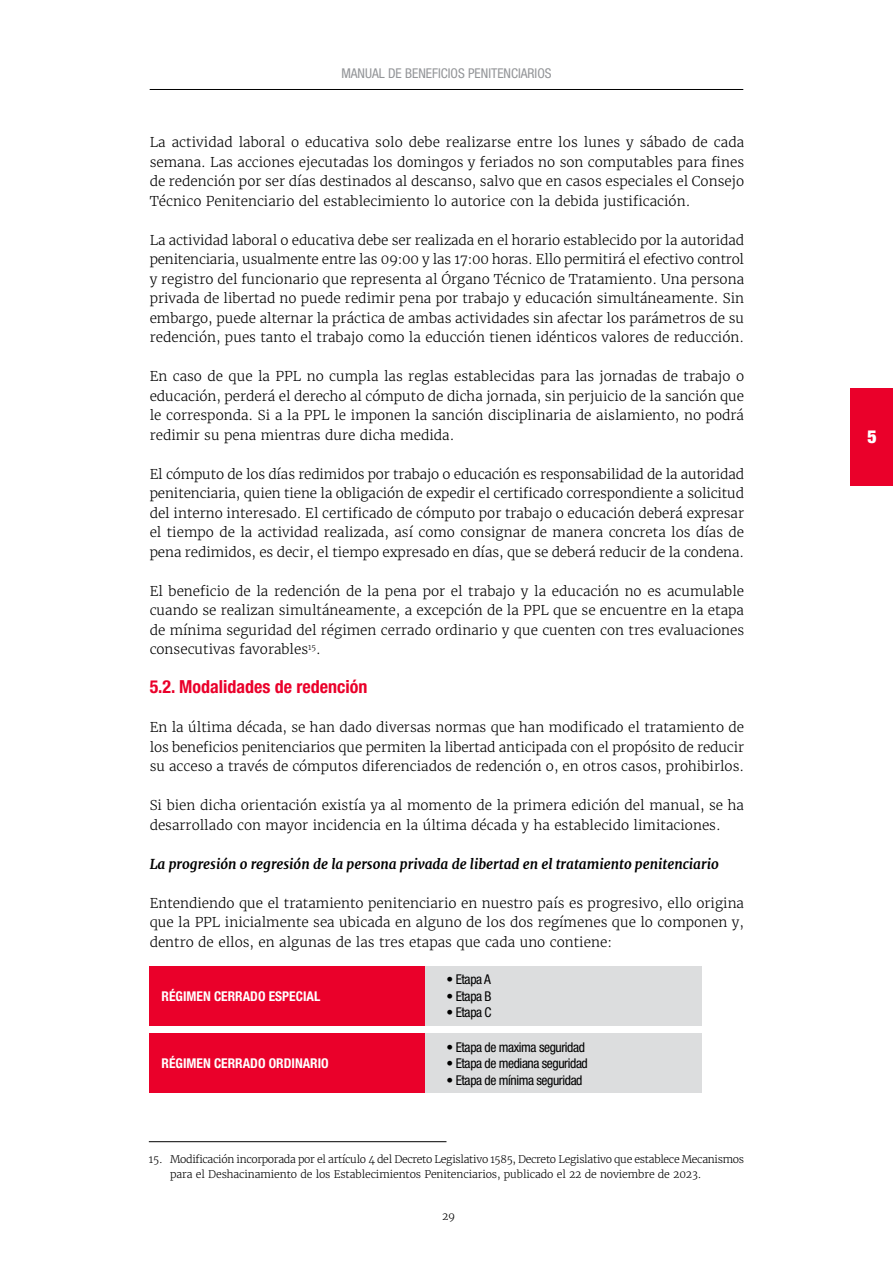
<style>
.page{position:relative;width:893px;height:1263px;background:#fff}
.page>*{position:absolute;margin:0;border:0;box-sizing:border-box;transform-origin:0 0}
.t1{font:700 condensed 18px "Helvetica Neue LT Std";color:#ea002a}
.t2{font:900 condensed 18px "Helvetica Neue LT Std";color:#fff}
.t3{font:300 13.5px/19.5px "Merriweather";color:#000;text-align:justify}
.t4{font:condensed 13.5px "Helvetica Neue LT Std";letter-spacing:-.03em;color:#000}
.t5{font:italic 700 13.5px "Merriweather";color:#000}
.t6{font:700 condensed 13.5px "Helvetica Neue LT Std";color:#fff}
.t7{font:condensed 13.5px "Helvetica Neue LT Std";color:#939598}
.t8{font:300 10.5px/15px "Merriweather";letter-spacing:-.03em;color:#000}
</style>
<div class="page">
<hr style="left:150px;top:89px;width:593px;height:1px;background:#000">
<div style="left:149px;top:966px;width:276px;height:60px;background:#ea002a"></div>
<div style="left:149px;top:1034px;width:276px;height:59px;background:#ea002a"></div>
<div style="left:425px;top:966px;width:277px;height:60px;background:#dcddde"></div>
<div style="left:425px;top:1034px;width:277px;height:59px;background:#dcddde"></div>
<div style="left:850px;top:388px;width:43px;height:98px;background:#ea002a"></div>
<hr style="left:149px;top:1141px;width:297px;height:1px;background:#000">
<p class="t7" style="left:341px;top:66px;width:212px">MANUAL DE BENEFICIOS PENITENCIARIOS</p>
<p class="t3" style="left:150px;top:133px;width:596px">La actividad laboral o educativa solo debe realizarse entre los lunes y sábado de cada semana. Las acciones ejecutadas los domingos y feriados no son computables para fines de redención por ser días destinados al descanso, salvo que en casos especiales el Consejo Técnico Penitenciario del establecimiento lo autorice con la debida justificación.</p>
<p class="t3" style="left:150px;top:230px;width:596px">La actividad laboral o educativa debe ser realizada en el horario establecido por la autoridad penitenciaria, usualmente entre las 09:00 y las 17:00 horas. Ello permitirá el efectivo control y registro del funcionario que representa al Órgano Técnico de Tratamiento. Una persona privada de libertad no puede redimir pena por trabajo y educación simultáneamente. Sin embargo, puede alternar la práctica de ambas actividades sin afectar los parámetros de su redención, pues tanto el trabajo como la educción tienen idénticos valores de reducción.</p>
<p class="t3" style="left:150px;top:366px;width:596px">En caso de que la PPL no cumpla las reglas establecidas para las jornadas de trabajo o educación, perderá el derecho al cómputo de dicha jornada, sin perjuicio de la sanción que le corresponda. Si a la PPL le imponen la sanción disciplinaria de aislamiento, no podrá redimir su pena mientras dure dicha medida.</p>
<p class="t3" style="left:150px;top:464px;width:596px">El cómputo de los días redimidos por trabajo o educación es responsabilidad de la autoridad penitenciaria, quien tiene la obligación de expedir el certificado correspondiente a solicitud del interno interesado. El certificado de cómputo por trabajo o educación deberá expresar el tiempo de la actividad realizada, así como consignar de manera concreta los días de pena redimidos, es decir, el tiempo expresado en días, que se deberá reducir de la condena.</p>
<p class="t3" style="left:150px;top:581px;width:596px">El beneficio de la redención de la pena por el trabajo y la educación no es acumulable cuando se realizan simultáneamente, a excepción de la PPL que se encuentre en la etapa de mínima seguridad del régimen cerrado ordinario y que cuenten con tres evaluaciones consecutivas favorables<sup>15</sup>.</p>
<h1 class="t1" style="left:150px;top:676px;width:219px">5.2. Modalidades de redención</h1>
<p class="t3" style="left:150px;top:718px;width:596px">En la última década, se han dado diversas normas que han modificado el tratamiento de los beneficios penitenciarios que permiten la libertad anticipada con el propósito de reducir su acceso a través de cómputos diferenciados de redención o, en otros casos, prohibirlos.</p>
<p class="t3" style="left:150px;top:796px;width:596px">Si bien dicha orientación existía ya al momento de la primera edición del manual, se ha desarrollado con mayor incidencia en la última década y ha establecido limitaciones.</p>
<p class="t5" style="left:150px;top:855px;width:571px">La progresión o regresión de la persona privada de libertad en el tratamiento penitenciario</p>
<p class="t3" style="left:150px;top:893px;width:596px">Entendiendo que el tratamiento penitenciario en nuestro país es progresivo, ello origina que la PPL inicialmente sea ubicada en alguno de los dos regímenes que lo componen y, dentro de ellos, en algunas de las tres etapas que cada uno contiene:</p>
<p class="t6" style="left:162px;top:988px;width:160px">RÉGIMEN CERRADO ESPECIAL</p>
<p class="t4" style="left:446px;top:972px;width:46px">• Etapa A</p>
<p class="t4" style="left:446px;top:988px;width:47px">• Etapa B</p>
<p class="t4" style="left:446px;top:1005px;width:47px">• Etapa C</p>
<p class="t6" style="left:162px;top:1055px;width:169px">RÉGIMEN CERRADO ORDINARIO</p>
<p class="t4" style="left:446px;top:1039px;width:140px">• Etapa de maxima seguridad</p>
<p class="t4" style="left:446px;top:1056px;width:143px">• Etapa de mediana seguridad</p>
<p class="t4" style="left:446px;top:1072px;width:138px">• Etapa de mínima seguridad</p>
<p class="t8" style="left:170px;top:1152px;width:576px;text-indent:-21px">15. Modificación incorporada por el artículo 4 del Decreto Legislativo 1585, Decreto Legislativo que establece Mecanismos para el Deshacinamiento de los Establecimientos Penitenciarios, publicado el 22 de noviembre de 2023.</p>
<p class="t8" style="left:442px;top:1208px;width:15px">29</p>
<h1 class="t2" style="left:867px;top:425px;width:11px">5</h1>
</div>
